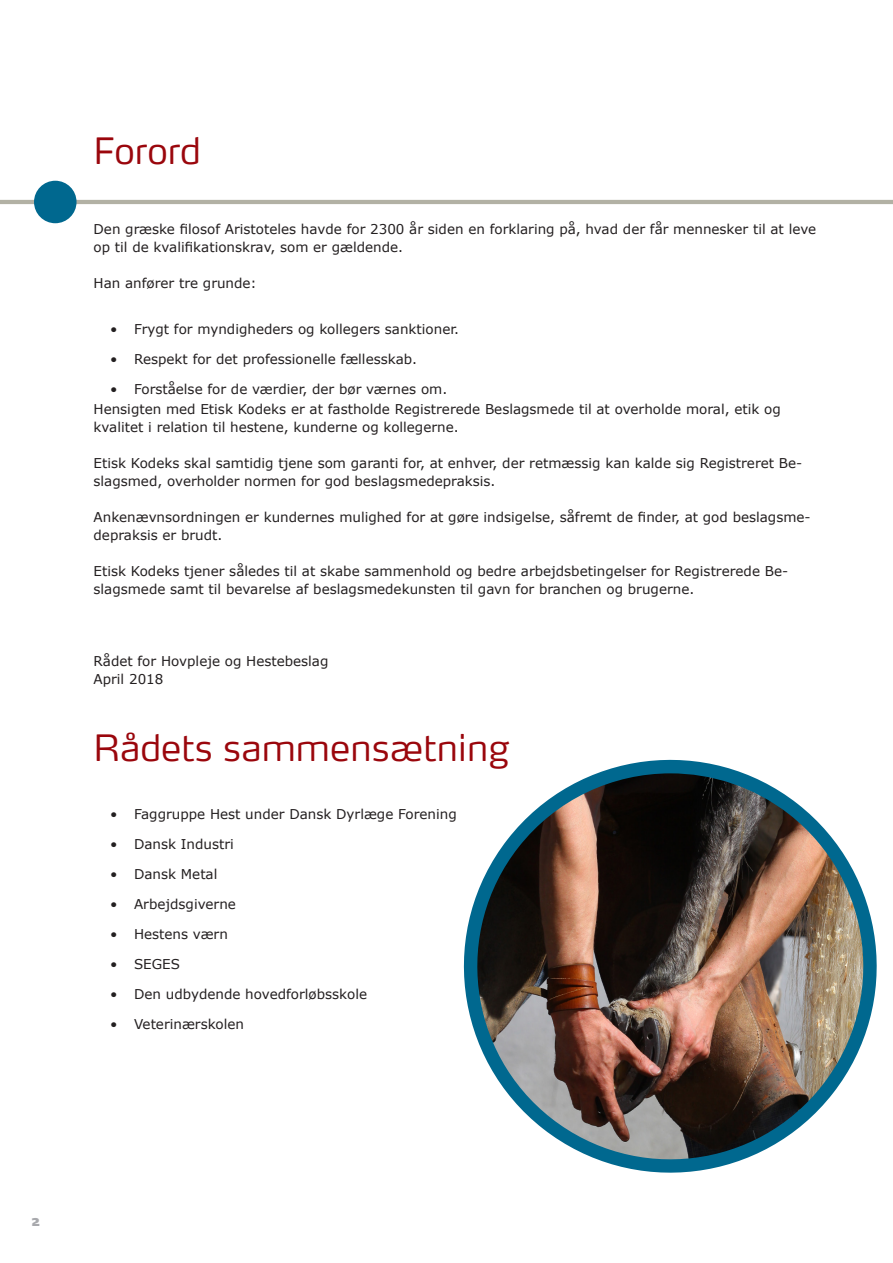
<style>
.page{position:relative;width:893px;height:1263px;background:#fff}
.page>*{position:absolute;margin:0;border:0;box-sizing:border-box;transform-origin:0 0}
.Rød_overskrift{font:300 36px "Max OT";color:#9a060c}
.t1{font:900 15px "Max OT";color:#a8a9ad}
.Brødtekst{font:13.5px/18px "Verdana";color:#231f20}
</style>
<div class="page">
<hr style="left:0;top:200px;width:893px;height:4px;background:#b2b1a4">
<div style="left:34px;top:181px;width:43px;height:42px;background:#00688f;border-radius:50%"></div>
<svg style="left:463px;top:759px;width:280px;height:236px"></svg>
<img style="left:466px;top:773px;width:411px;height:400px">
<p class="Rød_overskrift" style="left:94px;top:128px;width:109px">Forord</p>
<p class="Brødtekst" style="left:94px;top:219px;width:724px">Den græske filosof Aristoteles havde for 2300 år siden en forklaring på, hvad der får mennesker til at leve op til de kvalifikationskrav, som er gældende.</p>
<p class="Brødtekst" style="left:94px;top:273px;width:165px">Han anfører tre grunde:</p>
<p class="Brødtekst" style="left:110px;top:320px;width:351px">• Frygt for myndigheders og kollegers sanktioner.</p>
<p class="Brødtekst" style="left:110px;top:350px;width:308px">• Respekt for det professionelle fællesskab.</p>
<p class="Brødtekst" style="left:110px;top:380px;width:339px">• Forståelse for de værdier, der bør værnes om.</p>
<p class="Brødtekst" style="left:94px;top:399px;width:689px">Hensigten med Etisk Kodeks er at fastholde Registrerede Beslagsmede til at overholde moral, etik og kvalitet i relation til hestene, kunderne og kollegerne.</p>
<p class="Brødtekst" style="left:94px;top:453px;width:710px">Etisk Kodeks skal samtidig tjene som garanti for, at enhver, der retmæssig kan kalde sig Registreret Be&shy;slagsmed, overholder normen for god beslagsmedepraksis.</p>
<p class="Brødtekst" style="left:94px;top:507px;width:719px">Ankenævnsordningen er kundernes mulighed for at gøre indsigelse, såfremt de finder, at god beslagsme&shy;depraksis er brudt.</p>
<p class="Brødtekst" style="left:94px;top:561px;width:696px">Etisk Kodeks tjener således til at skabe sammenhold og bedre arbejdsbetingelser for Registrerede Be&shy;slagsmede samt til bevarelse af beslagsmedekunsten til gavn for branchen og brugerne.</p>
<p class="Brødtekst" style="left:94px;top:651px;width:236px">Rådet for Hovpleje og Hestebeslag<br>April 2018</p>
<p class="Rød_overskrift" style="left:94px;top:725px;width:417px">Rådets sammensætning</p>
<p class="Brødtekst" style="left:110px;top:805px;width:348px">• Faggruppe Hest under Dansk Dyrlæge Forening</p>
<p class="Brødtekst" style="left:110px;top:835px;width:125px">• Dansk Industri</p>
<p class="Brødtekst" style="left:110px;top:865px;width:109px">• Dansk Metal</p>
<p class="Brødtekst" style="left:110px;top:895px;width:127px">• Arbejdsgiverne</p>
<p class="Brødtekst" style="left:110px;top:925px;width:119px">• Hestens værn</p>
<p class="Brødtekst" style="left:110px;top:955px;width:71px">• SEGES</p>
<p class="Brødtekst" style="left:110px;top:985px;width:259px">• Den udbydende hovedforløbsskole</p>
<p class="Brødtekst" style="left:110px;top:1015px;width:136px">• Veterinærskolen</p>
<p class="t1" style="left:31px;top:1211px;width:11px">2</p>
</div>
